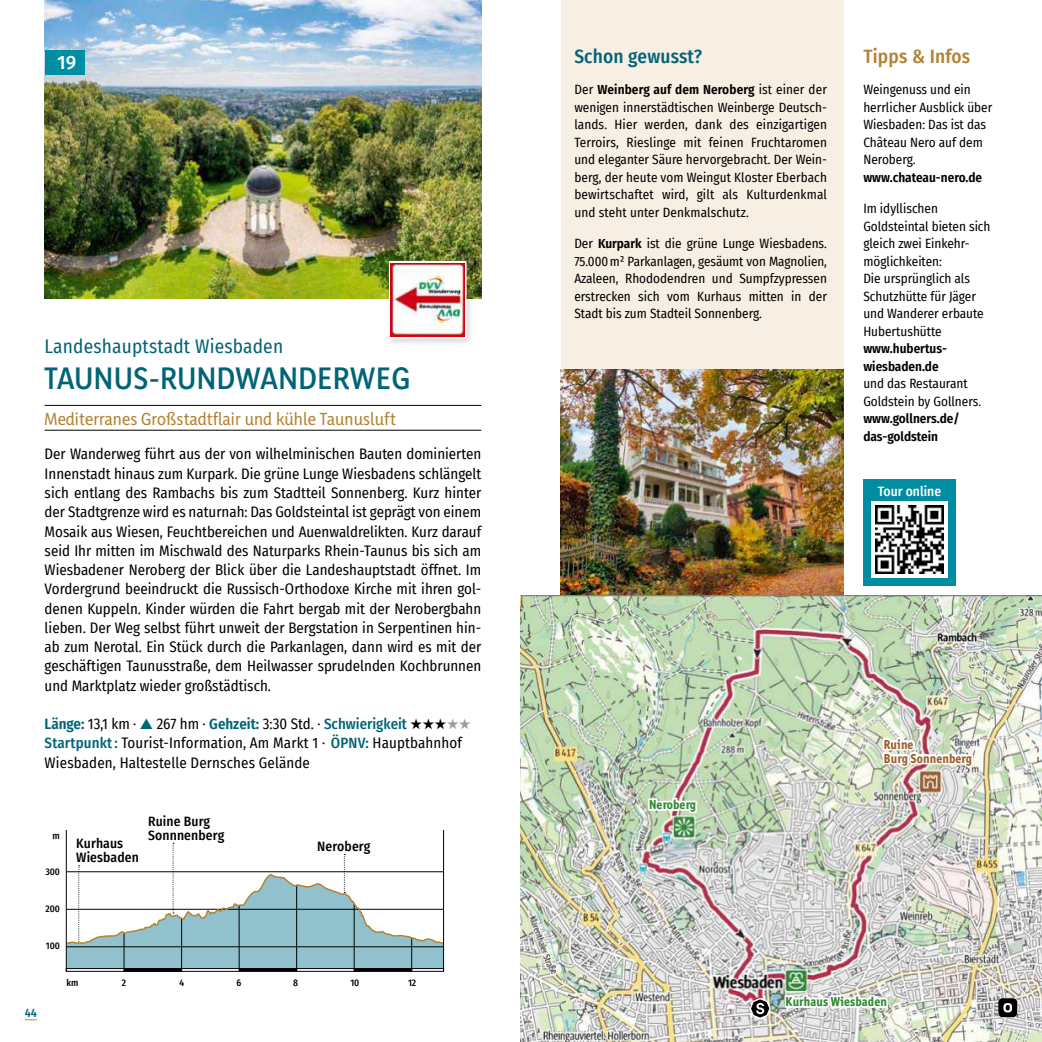
<style>
.page{position:relative;width:1042px;height:1042px;background:#fff}
.page>*{position:absolute;margin:0;border:0;box-sizing:border-box;transform-origin:0 0}
.t1{font:600 28px "Yaldevi";letter-spacing:.02em;color:#006477}
.t2{font:19.25px "Fira Sans Condensed";letter-spacing:.01em;color:#006477}
.t3{font:500 19.25px "Fira Sans Condensed";letter-spacing:.01em;color:#006477}
.t4{font:500 19.25px "Fira Sans Condensed";letter-spacing:.01em;color:#b48131}
.t5{font:500 19.25px "Fira Sans";color:#fff}
.t6{font:500 15.75px "Yaldevi";letter-spacing:.01em;color:#b48131}
.t7{font:14.88px/19.2px "Fira Sans Condensed";letter-spacing:.005em;color:#000;text-align:justify}
.t8{font:500 13.47px/14.2px "Fira Sans Condensed";letter-spacing:.01em;color:#000}
.t9{font:500 13.47px "Fira Sans Condensed";color:#fff}
.t10{font:13.12px/17.5px "Fira Sans Condensed";color:#000}
.t11{font:600 13.12px/17.5px "Fira Sans Condensed";color:#000}
.t12{font:800 13.12px "Officina San ITC";letter-spacing:.01em;color:#328b36;scale:.9 1}
.t13{font:800 13.12px/14px "Officina San ITC";letter-spacing:.01em;color:#9c602f;scale:.9 1}
.t14{font:500 12.25px "Fira Sans Condensed";color:#006477}
.t15{font:500 9.45px "Fira Sans Condensed";color:#000}
.s1{font-weight:600;color:#006477}
.s2{color:#006477}
.s3{font-weight:500;color:#006477}
.s4{color:#9c9c9c}
.s5{font-weight:600}
</style>
<div class="page">
<svg style="left:25px;top:1019px;width:12px;height:1px"></svg>
<img style="left:45px;top:0;width:436px;height:299px">
<div style="left:386px;top:258px;width:88px;height:89px;background:#000;opacity:.15"></div>
<svg style="left:389px;top:261px;width:77px;height:78px"></svg>
<div style="left:45px;top:50px;width:39px;height:24px;background:#008ea2"></div>
<div style="left:561px;top:0;width:282px;height:407px;background:#f7eee4"></div>
<hr style="left:45px;top:405px;width:436px;height:1px;background:#000">
<hr style="left:45px;top:430px;width:436px;height:1px;background:#000">
<img style="left:561px;top:369px;width:282px;height:226px">
<svg style="left:391px;top:336px;width:73px;height:2px"></svg>
<img style="left:391px;top:263px;width:73px;height:73px">
<div style="left:863px;top:479px;width:92px;height:106px;background:#008da2"></div>
<div style="left:871px;top:501px;width:77px;height:77px;background:#fff"></div>
<img style="left:875px;top:505px;width:68px;height:68px">
<img style="left:521px;top:596px;width:521px;height:446px">
<div style="left:124px;top:968px;width:58px;height:3px;border:1px solid #000"></div>
<div style="left:239px;top:968px;width:58px;height:3px;border:1px solid #000"></div>
<hr style="left:239px;top:905px;width:1px;height:66px;background:#000">
<hr style="left:296px;top:886px;width:1px;height:85px;background:#000">
<div style="left:354px;top:968px;width:58px;height:3px;border:1px solid #000"></div>
<svg style="left:65px;top:843px;width:380px;height:126px"></svg>
<hr style="left:443px;top:830px;width:1px;height:141px;background:#000">
<hr style="left:66px;top:830px;width:1px;height:141px;background:#000">
<hr style="left:521px;top:595px;width:521px;height:1px;background:#717072">
<img style="left:645px;top:772px;width:55px;height:61px">
<img style="left:880px;top:734px;width:96px;height:51px">
<img style="left:783px;top:954px;width:107px;height:87px">
<svg style="left:750px;top:998px;width:20px;height:21px"></svg>
<svg style="left:998px;top:998px;width:19px;height:22px"></svg>
<p class="t5" style="left:57px;top:51px;width:21px">19</p>
<p class="t2" style="left:45px;top:335px;width:240px">Landeshauptstadt Wiesbaden</p>
<h1 class="t1" style="left:45px;top:363px;width:367px">TAUNUS-RUNDWANDERWEG</h1>
<p class="t6" style="left:45px;top:407px;width:353px">Mediterranes Großstadt昀氀air und kühle Taunusluft</p>
<p class="t7" style="left:45px;top:445px;width:438px">Der Wanderweg führt aus der von wilhelminischen Bauten dominierten Innenstadt hinaus zum Kurpark. Die grüne Lunge Wiesbadens schlängelt sich entlang des Rambachs bis zum Stadtteil Sonnenberg. Kurz hinter der Stadtgrenze wird es naturnah: Das Goldsteintal ist geprägt von einem Mosaik aus Wiesen, Feuchtbereichen und Auenwaldrelikten. Kurz darauf seid Ihr mitten im Mischwald des Naturparks Rhein-Taunus bis sich am Wiesbadener Neroberg der Blick über die Landeshauptstadt öffnet. Im Vordergrund beeindruckt die Russisch-Orthodoxe Kirche mit ihren gol&shy;denen Kuppeln. Kinder würden die Fahrt bergab mit der Nerobergbahn lieben. Der Weg selbst führt unweit der Bergstation in Serpentinen hin&shy;ab zum Nerotal. Ein Stück durch die Parkanlagen, dann wird es mit der geschäftigen Taunusstraße, dem Heilwasser sprudelnden Kochbrunnen und Marktplatz wieder großstädtisch.</p>
<p class="t7" style="left:45px;top:714px;width:428px;text-align:left"><span class="s1">Länge:</span> 13,1 km · <span class="s2">▲</span> 267 hm · <span class="s1">Gehzeit:</span> 3:30 Std. · <span class="s3">Schwierigkeit</span> ★★★<span class="s4">★★<br></span><span class="s3">Startpunkt :</span> Tourist-Information, Am Markt 1 · <span class="s3">ÖPNV:</span> Hauptbahnhof<br>Wiesbaden, Haltestelle Dernsches Gelände</p>
<p class="t15" style="left:53px;top:830px;width:9px">m</p>
<p class="t15" style="left:45px;top:866px;width:16px">300</p>
<p class="t15" style="left:45px;top:903px;width:16px">200</p>
<p class="t15" style="left:46px;top:940px;width:16px">100</p>
<p class="t8" style="left:148px;top:814px;width:78px">Ruine Burg<br>Sonnnenberg</p>
<p class="t8" style="left:76px;top:836px;width:48px">Kurhaus</p>
<p class="t8" style="left:317px;top:839px;width:55px">Neroberg</p>
<p class="t8" style="left:76px;top:850px;width:64px">Wiesbaden</p>
<p class="t14" style="left:25px;top:1006px;width:14px">44</p>
<p class="t15" style="left:67px;top:977px;width:13px">km</p>
<p class="t15" style="left:122px;top:977px;width:6px">2</p>
<p class="t15" style="left:180px;top:977px;width:6px">4</p>
<p class="t15" style="left:236px;top:977px;width:6px">6</p>
<p class="t15" style="left:293px;top:977px;width:6px">8</p>
<p class="t15" style="left:350px;top:977px;width:10px">10</p>
<p class="t15" style="left:408px;top:977px;width:10px">12</p>
<p class="t3" style="left:574px;top:45px;width:129px">Schon gewusst?</p>
<p class="t10" style="left:574px;top:81px;width:254px;text-align:justify">Der <span class="s5">Weinberg auf dem Neroberg</span> ist einer der wenigen innerstädtischen Weinberge Deutsch&shy;lands. Hier werden, dank des einzigartigen Terroirs, Rieslinge mit feinen Fruchtaromen und eleganter Säure hervorgebracht. Der Wein&shy;berg, der heute vom Weingut Kloster Eberbach bewirtschaftet wird, gilt als Kulturdenkmal und steht unter Denkmalschutz.</p>
<p class="t10" style="left:574px;top:235px;width:254px;text-align:justify">Der <span class="s5">Kurpark</span> ist die grüne Lunge Wiesbadens.<br>75.000 m² Parkanlagen, gesäumt von Magnolien, Azaleen, Rhododendren und Sumpfzypressen erstrecken sich vom Kurhaus mitten in der Stadt bis zum Stadteil Sonnenberg.</p>
<p class="t4" style="left:863px;top:45px;width:108px">Tipps &amp; Infos</p>
<p class="t10" style="left:863px;top:81px;width:130px">Weingenuss und ein herrlicher Ausblick über<br>Wiesbaden: Das ist das<br>Château Nero auf dem<br>Neroberg.</p>
<p class="t11" style="left:863px;top:168px;width:120px">www.chateau-nero.de</p>
<p class="t10" style="left:863px;top:200px;width:129px">Im idyllischen<br>Goldsteintal bieten sich gleich zwei Einkehr&shy;möglichkeiten:<br>Die ursprünglich als<br>Schutzhütte für Jäger und Wanderer erbaute<br>Hubertushütte</p>
<p class="t11" style="left:863px;top:340px;width:85px">www.hubertus&shy;wiesbaden.de</p>
<p class="t10" style="left:863px;top:375px;width:119px">und das Restaurant<br>Goldstein by Gollners.</p>
<p class="t11" style="left:863px;top:409px;width:98px">www.gollners.de/ das-goldstein</p>
<p class="t9" style="left:878px;top:483px;width:65px">Tour online</p>
<p class="t12" style="left:649px;top:799px;width:54px">Neroberg</p>
<p class="t13" style="left:884px;top:738px;width:99px">Ruine<br>Burg Sonnenberg</p>
<p class="t12" style="left:785px;top:996px;width:114px">Kurhaus Wiesbaden</p>
</div>
